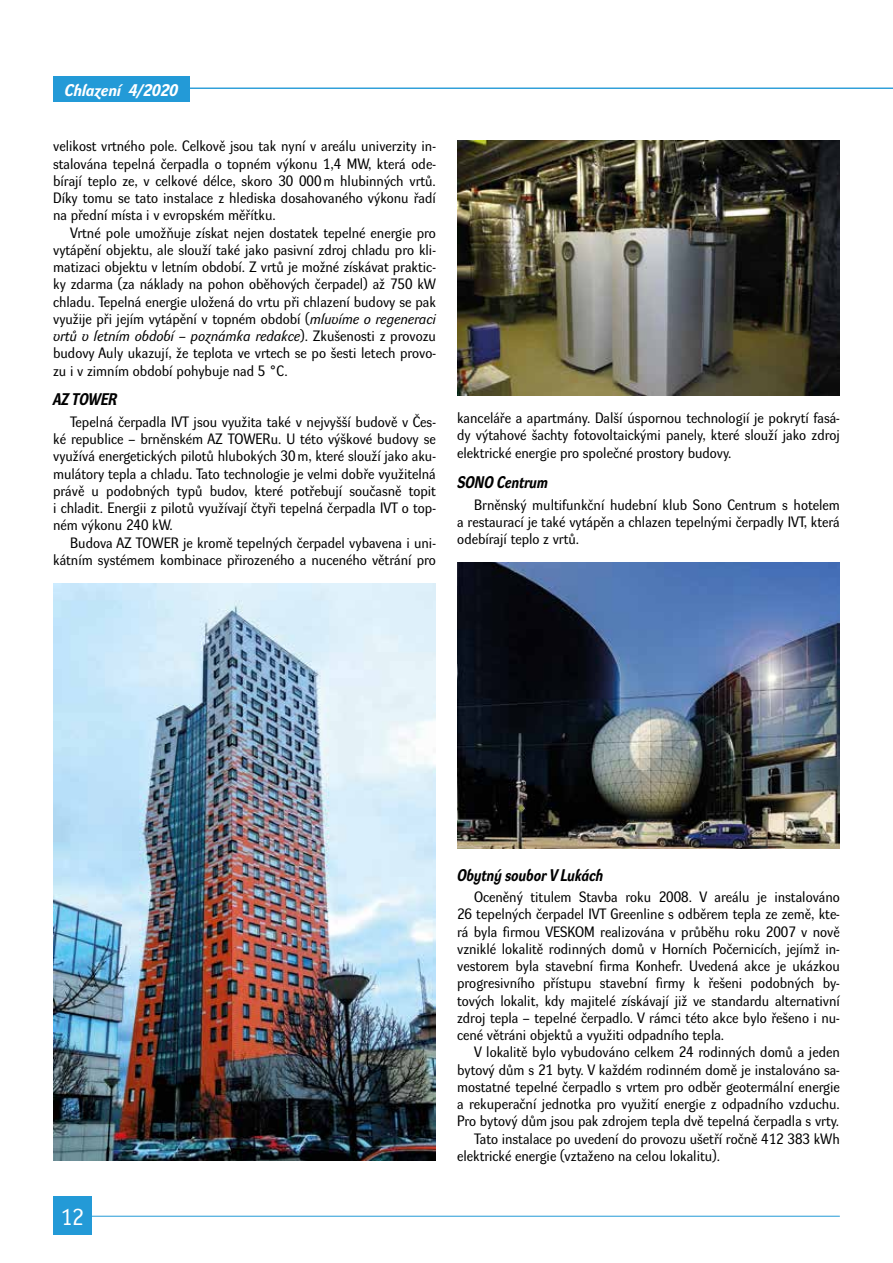
<style>
.page{position:relative;width:893px;height:1263px;background:#fff}
.page>*{position:absolute;margin:0;border:0;box-sizing:border-box;transform-origin:0 0}
.t1{font:22.5px "Dyna Grotesk R";color:#fff}
.t2{font:italic 700 16.5px "Dyna Grotesk R";color:#000;scale:.9 1}
.t3{font:italic 700 16.5px "Dyna Grotesk R";color:#fff}
.t4{font:14.7px/17.2px "Dyna Grotesk R";color:#000;text-align:justify}
.s1{font-style:italic}
</style>
<div class="page">
<hr style="left:53px;top:1216px;width:787px;height:1px;background:#239ad7">
<div style="left:53px;top:1196px;width:38px;height:39px;background:#239ad7"></div>
<hr style="left:53px;top:88px;width:840px;height:1px;background:#239ad7">
<div style="left:53px;top:77px;width:136px;height:25px;background:#239ad7"></div>
<img style="left:457px;top:140px;width:383px;height:255px">
<img style="left:53px;top:583px;width:383px;height:578px">
<img style="left:457px;top:562px;width:383px;height:286px">
<p class="t3" style="left:65px;top:80px;width:115px">Chlazení 4/2020</p>
<p class="t4" style="left:53px;top:138px;width:384px">velikost vrtného pole. Celkově jsou tak nyní v areálu univerzity in&shy;stalována tepelná čerpadla o topném výkonu 1,4 MW, která ode&shy;bírají teplo ze, v celkové délce, skoro 30 000m hlubinných vrtů.<br>Díky tomu se tato instalace z hlediska dosahovaného výkonu řadí na přední místa i v evropském měřítku.</p>
<p class="t4" style="left:53px;top:224px;width:384px;text-indent:17px">Vrtné pole umožňuje získat nejen dostatek tepelné energie pro vytápění objektu, ale slouží také jako pasivní zdroj chladu pro kli&shy;matizaci objektu v letním období. Z vrtů je možné získávat praktic&shy;ky zdarma (za náklady na pohon oběhových čerpadel) až 750 kW chladu. Tepelná energie uložená do vrtu při chlazení budovy se pak využije při jejím vytápění v topném období (<span class="s1">mluvíme o regeneraci vrtů v letním období – poznámka redakce</span>). Zkušenosti z provozu budovy Auly ukazují, že teplota ve vrtech se po šesti letech provo&shy;zu i v zimním období pohybuje nad 5 °C.</p>
<p class="t2" style="left:53px;top:390px;width:72px">AZ TOWER</p>
<p class="t4" style="left:53px;top:414px;width:384px;text-indent:17px">Tepelná čerpadla IVT jsou využita také v nejvyšší budově v Čes&shy;ké republice – brněnském AZ TOWERu. U této výškové budovy se využívá energetických pilotů hlubokých 30m, které slouží jako aku&shy;mulátory tepla a chladu. Tato technologie je velmi dobře využitelná právě u podobných typů budov, které potřebují současně topit i chladit. Energii z pilotů využívají čtyři tepelná čerpadla IVT o top&shy;ném výkonu 240 kW.</p>
<p class="t4" style="left:53px;top:534px;width:384px;text-align:right">Budova AZ TOWER je kromě tepelných čerpadel vybavena i uni&shy;kátním systémem kombinace přirozeného a nuceného větrání pro</p>
<p class="t4" style="left:457px;top:410px;width:384px">kanceláře a apartmány. Další úspornou technologií je pokrytí fasá&shy;dy výtahové šachty fotovoltaickými panely, které slouží jako zdroj elektrické energie pro společné prostory budovy.</p>
<p class="t2" style="left:457px;top:473px;width:102px">SONO Centrum</p>
<p class="t4" style="left:457px;top:496px;width:384px;text-indent:17px">Brněnský multifunkční hudební klub Sono Centrum s hotelem a restaurací je také vytápěn a chlazen tepelnými čerpadly IVT, která odebírají teplo z vrtů.</p>
<h1 class="t1" style="left:61px;top:1203px;width:24px">12</h1>
<p class="t2" style="left:457px;top:865px;width:164px">Obytný soubor V Lukách</p>
<p class="t4" style="left:457px;top:889px;width:384px;text-indent:17px">Oceněný titulem Stavba roku 2008. V areálu je instalováno 26 tepelných čerpadel IVT Greenline s odběrem tepla ze země, kte&shy;rá byla firmou VESKOM realizována v průběhu roku 2007 v nově vzniklé lokalitě rodinných domů v Horních Počernicích, jejímž in&shy;vestorem byla stavební firma Konhefr. Uvedená akce je ukázkou progresivního přístupu stavební firmy k řešeni podobných by&shy;tových lokalit, kdy majitelé získávají již ve standardu alternativní zdroj tepla – tepelné čerpadlo. V rámci této akce bylo řešeno i nu&shy;cené větráni objektů a využiti odpadního tepla.</p>
<p class="t4" style="left:474px;top:1044px;width:367px">V lokalitě bylo vybudováno celkem 24 rodinných domů a jeden</p>
<p class="t4" style="left:457px;top:1061px;width:384px">bytový dům s 21 byty. V každém rodinném domě je instalováno sa-</p>
<p class="t4" style="left:457px;top:1078px;width:384px">mostatné tepelné čerpadlo s vrtem pro odběr geotermální energie</p>
<p class="t4" style="left:457px;top:1096px;width:384px">a rekuperační jednotka pro využití energie z odpadního vzduchu.</p>
<p class="t4" style="left:457px;top:1113px;width:383px">Pro bytový dům jsou pak zdrojem tepla dvě tepelná čerpadla s vrty.</p>
<p class="t4" style="left:474px;top:1130px;width:367px">Tato instalace po uvedení do provozu ušetří ročně 412 383 kWh</p>
<p class="t4" style="left:457px;top:1147px;width:264px">elektrické energie (vztaženo na celou lokalitu).</p>
</div>
